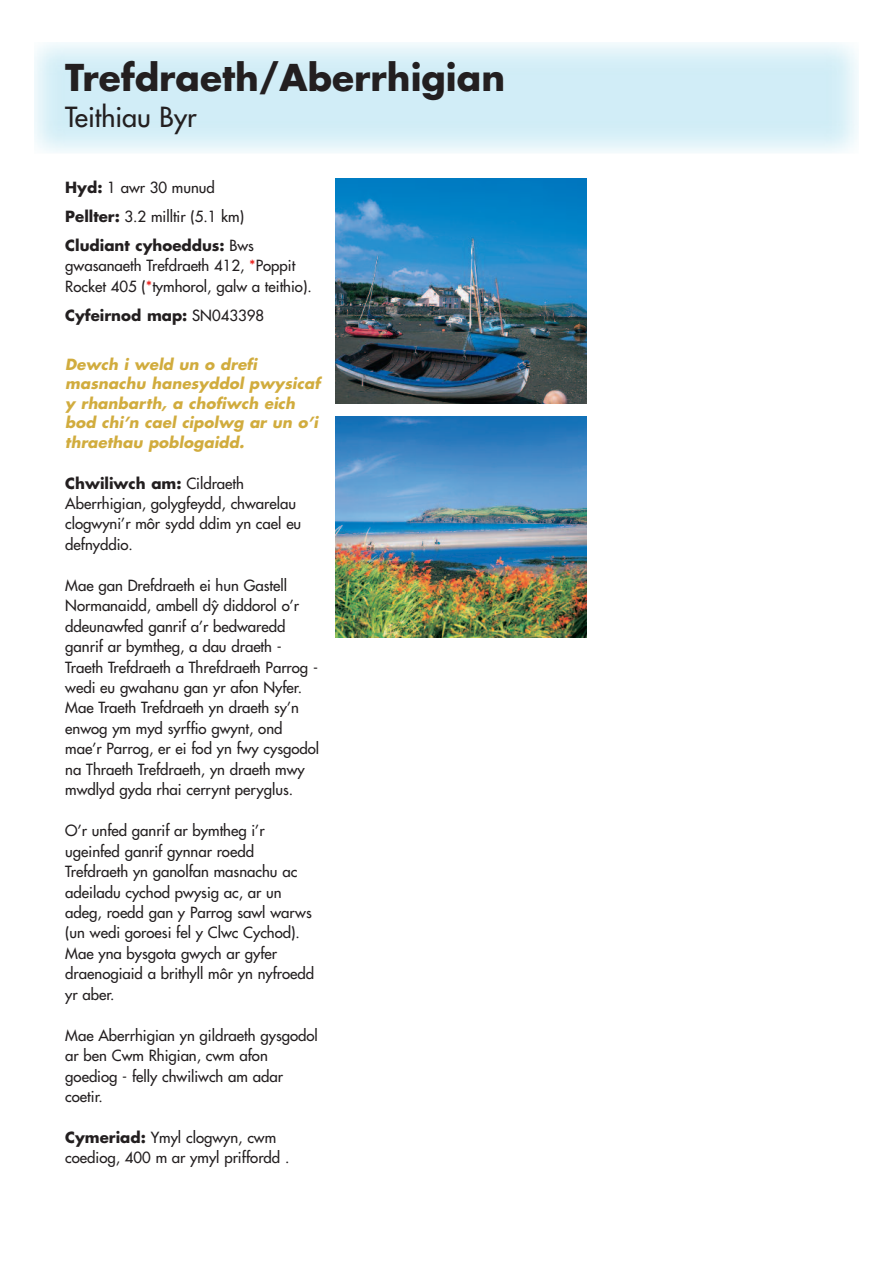
<style>
.page{position:relative;width:893px;height:1263px;background:#fff}
.page>*{position:absolute;margin:0;border:0;box-sizing:border-box;transform-origin:0 0}
.t1{font:700 36px "Futura";color:#231f20}
.t2{font:27px "Futura";color:#231f20}
.t3{font:15px/20.4px "Futura";color:#231f20}
.t4{font:italic 700 15px/19.5px "Futura";letter-spacing:.005em;color:#d1ac3e}
.t5{font:700 15px "Futura";color:#231f20}
.s1{font-weight:700}
.s2{color:#ea2924}
.s3{font-weight:400}
</style>
<div class="page">
<img style="left:336px;top:179px;width:251px;height:225px">
<img style="left:336px;top:417px;width:251px;height:221px">
<h1 class="t1" style="left:65px;top:61px;width:441px">Trefdraeth/Aberrhigian</h1>
<h2 class="t2" style="left:65px;top:104px;width:133px">Teithiau Byr</h2>
<p class="t3" style="left:65px;top:174px;width:190px;line-height:29px"><span class="s1">Hyd:</span> 1 awr 30 munud<br><span class="s1">Pellter:</span> 3.2 milltir (5.1 km)<br><span class="s1">Cludiant cyhoeddus:</span> Bws</p>
<p class="t3" style="left:65px;top:257px;width:248px">gwasanaeth Trefdraeth 412, <span class="s2">*</span>Poppit<br>Rocket 405 (<span class="s2">*</span>tymhorol, galw a teithio).</p>
<p class="t5" style="left:65px;top:308px;width:200px">Cyfeirnod map: <span class="s3">SN043398</span></p>
<p class="t4" style="left:65px;top:356px;width:256px">Dewch i weld un o drefi masnachu hanesyddol pwysicaf y rhanbarth, a chofiwch eich bod chi’n cael cipolwg ar un o’i thraethau poblogaidd.</p>
<p class="t3" style="left:65px;top:474px;width:238px"><span class="s1">Chwiliwch am:</span> Cildraeth<br>Aberrhigian, golygfeydd, chwarelau clogwyni’r môr sydd ddim yn cael eu defnyddio.</p>
<p class="t3" style="left:65px;top:576px;width:256px">Mae gan Drefdraeth ei hun Gastell Normanaidd, ambell dˆy diddorol o’r ddeunawfed ganrif a’r bedwaredd ganrif ar bymtheg, a dau draeth - Traeth Trefdraeth a Threfdraeth Parrog - wedi eu gwahanu gan yr afon Nyfer.<br>Mae Traeth Trefdraeth yn draeth sy’n enwog ym myd syrffio gwynt, ond mae’r Parrog, er ei fod yn fwy cysgodol na Thraeth Trefdraeth, yn draeth mwy mwdlyd gyda rhai cerrynt peryglus.</p>
<p class="t3" style="left:65px;top:821px;width:250px">O’r unfed ganrif ar bymtheg i’r ugeinfed ganrif gynnar roedd<br>Trefdraeth yn ganolfan masnachu ac adeiladu cychod pwysig ac, ar un adeg, roedd gan y Parrog sawl warws (un wedi goroesi fel y Clwc Cychod).<br>Mae yna bysgota gwych ar gyfer draenogiaid a brithyll môr yn nyfroedd yr aber.</p>
<p class="t3" style="left:65px;top:1026px;width:254px">Mae Aberrhigian yn gildraeth gysgodol ar ben Cwm Rhigian, cwm afon goediog - felly chwiliwch am adar coetir.</p>
<p class="t3" style="left:65px;top:1128px;width:226px"><span class="s1">Cymeriad:</span> Ymyl clogwyn, cwm coediog, 400 m ar ymyl priffordd .</p>
</div>
